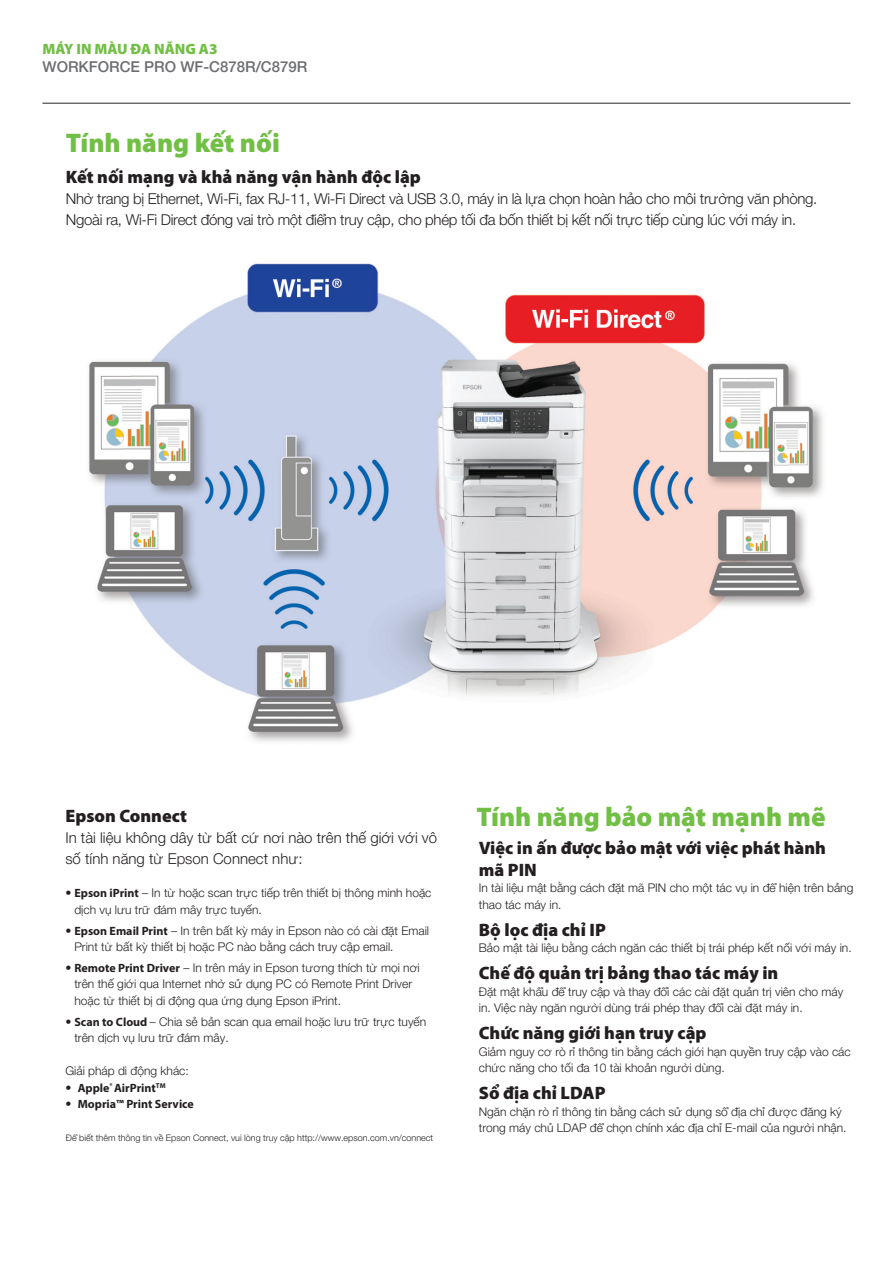
<style>
.page{position:relative;width:893px;height:1263px;background:#fff}
.page>*{position:absolute;margin:0;border:0;box-sizing:border-box;transform-origin:0 0}
.t1{font:900 27px "Myriad Pro";color:#71bf44}
.t2{font:900 18px/21.8px "Myriad Pro";color:#231f20}
.t3{font:300 15px/21px "Helvetica Neue";letter-spacing:-.02em;color:#231f20}
.t4{font:300 15px/21px "Helvetica Neue";color:#231f20}
.t5{font:500 15px/18px "Helvetica Neue";color:#6c6d70}
.t6{font:300 12px/16.5px "Helvetica Neue";color:#231f20}
.t7{font:700 12px "Myriad Pro";color:#231f20}
.t8{font:300 9px "Helvetica Neue";color:#231f20}
.s1{font-family:"Myriad Pro";font-weight:900;color:#71bf44}
.s2{font-family:"Myriad Pro";font-weight:700}
.s3{font-family:"Helvetica Neue";font-weight:300}
</style>
<div class="page">
<img style="left:88px;top:263px;width:735px;height:479px">
<hr style="left:43px;top:103px;width:807px;height:1px;background:#3e3e3f">
<p class="t5" style="left:43px;top:39px;width:266px"><span class="s1">MÁY IN MÀU ĐA NĂNG A3<br></span>WORKFORCE PRO WF-C878R/C879R</p>
<p class="t1" style="left:66px;top:125px;width:215px">Tính năng kết nối</p>
<p class="t2" style="left:66px;top:165px;width:356px">Kết nối mạng và khả năng vận hành độc lập</p>
<p class="t3" style="left:66px;top:187px;width:753px">Nhờ trang bị Ethernet, Wi-Fi, fax RJ-11, Wi-Fi Direct và USB 3.0, máy in là lựa chọn hoàn hảo cho môi trường văn phòng.<br>Ngoài ra, Wi-Fi Direct đóng vai trò một điểm truy cập, cho phép tối đa bốn thiết bị kết nối trực tiếp cùng lúc với máy in.</p>
<p class="t2" style="left:65px;top:805px;width:123px">Epson Connect</p>
<p class="t1" style="left:476px;top:798px;width:351px">Tính năng bảo mật mạnh mẽ</p>
<p class="t4" style="left:65px;top:826px;width:373px">In tài liệu không dây từ bất cứ nơi nào trên thế giới với vô số tính năng từ Epson Connect như:</p>
<p class="t6" style="left:74px;top:884px;width:359px;text-indent:-9px">• <span class="s2">Epson iPrint</span> – In từ hoặc scan trực tiếp trên thiết bị thông minh hoặc dịch vụ lưu trữ đám mây trực tuyến.</p>
<p class="t6" style="left:74px;top:921px;width:356px;text-indent:-9px">• <span class="s2">Epson Email Print</span> – In trên bất kỳ máy in Epson nào có cài đặt Email<br>Print từ bất kỳ thiết bị hoặc PC nào bằng cách truy cập email.</p>
<p class="t6" style="left:74px;top:958px;width:347px;text-indent:-9px">• <span class="s2">Remote Print Driver</span> – In trên máy in Epson tương thích từ mọi nơi trên thế giới qua Internet nhờ sử dụng PC có Remote Print Driver hoặc từ thiết bị di động qua ứng dụng Epson iPrint.</p>
<p class="t6" style="left:74px;top:1012px;width:353px;text-indent:-9px">• <span class="s2">Scan to Cloud</span> – Chia sẻ bản scan qua email hoặc lưu trữ trực tuyến trên dịch vụ lưu trữ đám mây.</p>
<p class="t6" style="left:65px;top:1062px;width:125px">Giải pháp di động khác:</p>
<p class="t7" style="left:65px;top:1080px;width:102px"><span class="s3">•</span> Apple<sup>®</sup> AirPrint<sup>TM</sup></p>
<p class="t7" style="left:65px;top:1096px;width:130px"><span class="s3">•</span> Mopria™ Print Service</p>
<p class="t8" style="left:66px;top:1130px;width:369px">Để biết thêm thông tin về Epson Connect, vui lòng truy cập http://www.epson.com.vn/connect</p>
<p class="t2" style="left:479px;top:836px;width:349px">Việc in ấn được bảo mật với việc phát hành mã PIN</p>
<p class="t6" style="left:479px;top:879px;width:376px">In tài liệu mật bằng cách đặt mã PIN cho một tác vụ in để hiện trên bảng thao tác máy in.</p>
<p class="t2" style="left:479px;top:918px;width:129px">Bộ lọc địa chỉ IP</p>
<p class="t6" style="left:479px;top:939px;width:374px">Bảo mật tài liệu bằng cách ngăn các thiết bị trái phép kết nối với máy in.</p>
<p class="t2" style="left:479px;top:961px;width:301px">Chế độ quản trị bảng thao tác máy in</p>
<p class="t6" style="left:479px;top:982px;width:366px">Đặt mật khẩu để truy cập và thay đổi các cài đặt quản trị viên cho máy in. Việc này ngăn người dùng trái phép thay đổi cài đặt máy in.</p>
<p class="t2" style="left:479px;top:1021px;width:229px">Chức năng giới hạn truy cập</p>
<p class="t6" style="left:479px;top:1042px;width:373px">Giảm nguy cơ rò rỉ thông tin bằng cách giới hạn quyền truy cập vào các chức năng cho tối đa 10 tài khoản người dùng.</p>
<p class="t2" style="left:479px;top:1081px;width:128px">Sổ địa chỉ LDAP</p>
<p class="t6" style="left:479px;top:1102px;width:369px">Ngăn chặn rò rỉ thông tin bằng cách sử dụng sổ địa chỉ được đăng ký trong máy chủ LDAP để chọn chính xác địa chỉ E-mail của người nhận.</p>
</div>
